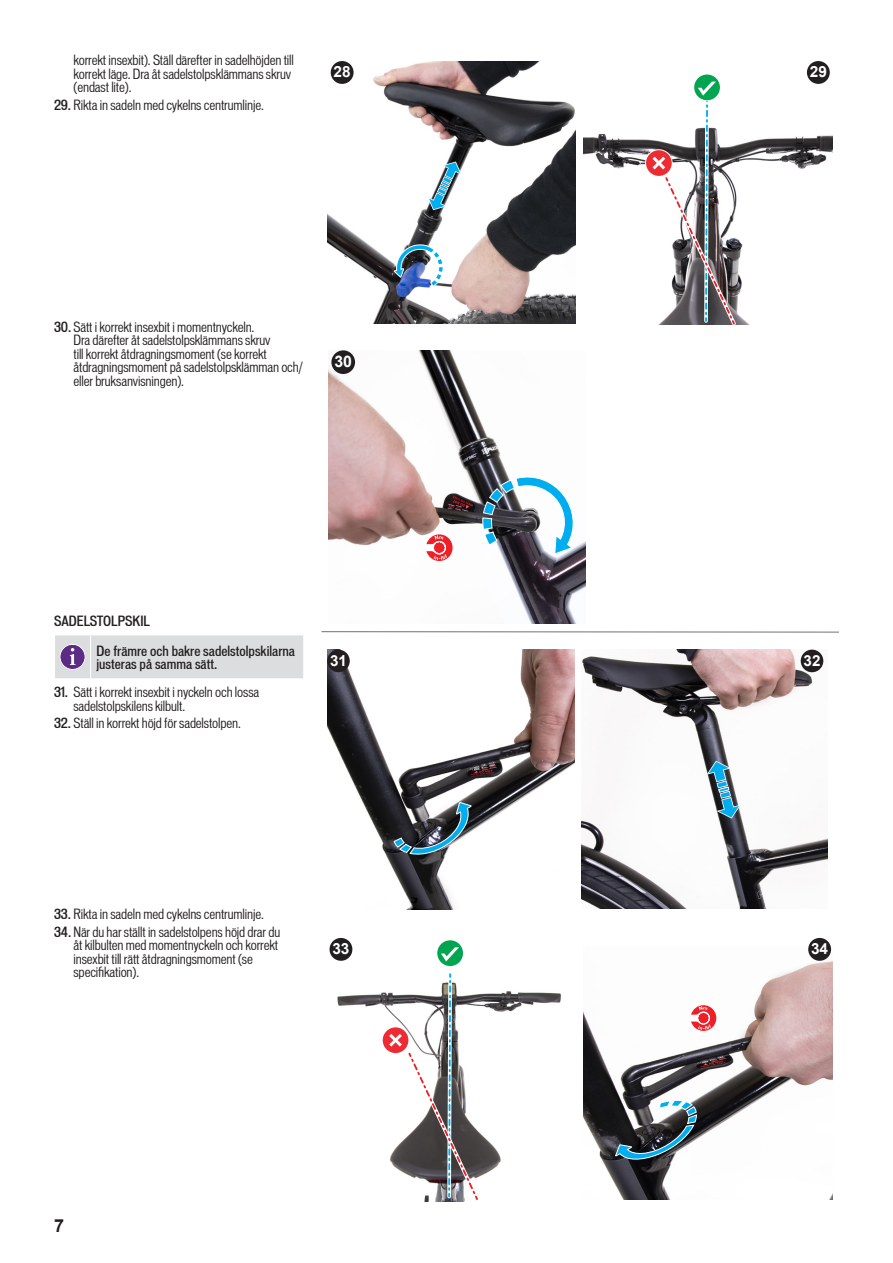
<style>
.page{position:relative;width:893px;height:1263px;background:#fff}
.page>*{position:absolute;margin:0;border:0;box-sizing:border-box;transform-origin:0 0}
.t1{font:700 18px "Arial";color:#231f20}
.t2{font:700 15.9px "Arial";color:#fff}
.t3{font:700 15.45px "Arial";color:#fff}
.t4{font:700 15.15px "Arial";color:#fff}
.t5{font:condensed 13.5px/13.5px "Vonnes";letter-spacing:-.01em;color:#231f20}
.t6{font:500 condensed 13.5px/13.5px "Vonnes";color:#231f20}
.s1{font-weight:500}
</style>
<div class="page">
<svg style="left:55px;top:635px;width:248px;height:44px;background:#d8d7dc"></svg>
<hr style="left:321px;top:631px;width:518px;height:1px;background:#717074">
<img style="left:328px;top:649px;width:246px;height:261px">
<img style="left:581px;top:649px;width:247px;height:259px">
<svg style="left:707px;top:761px;width:34px;height:57px"></svg>
<svg style="left:393px;top:802px;width:81px;height:57px"></svg>
<div style="left:327px;top:650px;width:23px;height:22px;background:#231f20;border-radius:50%"></div>
<div style="left:801px;top:650px;width:22px;height:22px;background:#231f20;border-radius:50%"></div>
<img style="left:584px;top:948px;width:249px;height:252px">
<svg style="left:691px;top:1005px;width:25px;height:26px"></svg>
<svg style="left:615px;top:1100px;width:82px;height:68px"></svg>
<img style="left:329px;top:947px;width:232px;height:229px">
<svg style="left:436px;top:939px;width:28px;height:28px"></svg>
<div style="left:437px;top:940px;width:26px;height:26px;background:#00a54f;border-radius:50%"></div>
<svg style="left:441px;top:947px;width:18px;height:14px"></svg>
<svg style="left:382px;top:1026px;width:27px;height:28px"></svg>
<div style="left:383px;top:1027px;width:25px;height:26px;background:#ee2a32;border-radius:50%"></div>
<svg style="left:389px;top:970px;width:93px;height:232px"></svg>
<div style="left:330px;top:938px;width:22px;height:23px;background:#231f20;border-radius:50%"></div>
<div style="left:808px;top:938px;width:23px;height:23px;background:#231f20;border-radius:50%"></div>
<img style="left:328px;top:350px;width:258px;height:273px">
<svg style="left:426px;top:534px;width:27px;height:27px"></svg>
<svg style="left:482px;top:468px;width:104px;height:104px"></svg>
<div style="left:331px;top:350px;width:24px;height:24px;background:#231f20;border-radius:50%"></div>
<img style="left:584px;top:133px;width:249px;height:192px">
<img style="left:327px;top:61px;width:248px;height:263px">
<svg style="left:393px;top:237px;width:51px;height:50px"></svg>
<svg style="left:427px;top:162px;width:35px;height:48px"></svg>
<svg style="left:693px;top:74px;width:28px;height:27px"></svg>
<div style="left:694px;top:75px;width:26px;height:25px;background:#00a54f;border-radius:50%"></div>
<svg style="left:645px;top:149px;width:28px;height:28px"></svg>
<div style="left:646px;top:150px;width:26px;height:26px;background:#ee2a32;border-radius:50%"></div>
<svg style="left:652px;top:82px;width:87px;height:243px"></svg>
<div style="left:331px;top:61px;width:23px;height:23px;background:#231f20;border-radius:50%"></div>
<div style="left:807px;top:61px;width:23px;height:23px;background:#231f20;border-radius:50%"></div>
<p class="t5" style="left:74px;top:53px;width:222px">korrekt insexbit). Ställ därefter in sadelhöjden till korrekt läge. Dra åt sadelstolpsklämmans skruv (endast lite).</p>
<p class="t5" style="left:54px;top:98px;width:211px"><span class="s1">29.</span> Rikta in sadeln med cykelns centrumlinje.</p>
<p class="t3" style="left:334px;top:61px;width:19px">28</p>
<p class="t3" style="left:810px;top:61px;width:19px">29</p>
<p class="t5" style="left:74px;top:320px;width:231px;text-indent:-19px"><span class="s1">30.</span> Sätt i korrekt insexbit i momentnyckeln.<br>Dra därefter åt sadelstolpsklämmans skruv<br>till korrekt åtdragningsmoment (se korrekt åtdragningsmoment på sadelstolpsklämman och/ eller bruksanvisningen).</p>
<p class="t2" style="left:334px;top:350px;width:19px">30</p>
<p class="t6" style="left:54px;top:614px;width:98px">SADELSTOLPSKIL</p>
<p class="t6" style="left:97px;top:644px;width:200px">De främre och bakre sadelstolpskilarna justeras på samma sätt.</p>
<p class="t5" style="left:74px;top:685px;width:187px;text-indent:-19px"><span class="s1">31.</span> Sätt i korrekt insexbit i nyckeln och lossa sadelstolpskilens kilbult.</p>
<p class="t5" style="left:54px;top:716px;width:189px"><span class="s1">32.</span> Ställ in korrekt höjd för sadelstolpen.</p>
<p class="t4" style="left:330px;top:650px;width:18px">31</p>
<p class="t4" style="left:803px;top:650px;width:18px">32</p>
<p class="t5" style="left:54px;top:907px;width:211px"><span class="s1">33.</span> Rikta in sadeln med cykelns centrumlinje.</p>
<p class="t5" style="left:74px;top:925px;width:208px;text-indent:-19px"><span class="s1">34.</span> När du har ställt in sadelstolpens höjd drar du åt kilbulten med momentnyckeln och korrekt insexbit till rätt åtdragningsmoment (se specifikation).</p>
<p class="t3" style="left:332px;top:938px;width:19px">33</p>
<p class="t3" style="left:811px;top:938px;width:19px">34</p>
<h1 class="t1" style="left:54px;top:1213px;width:12px">7</h1>
</div>
